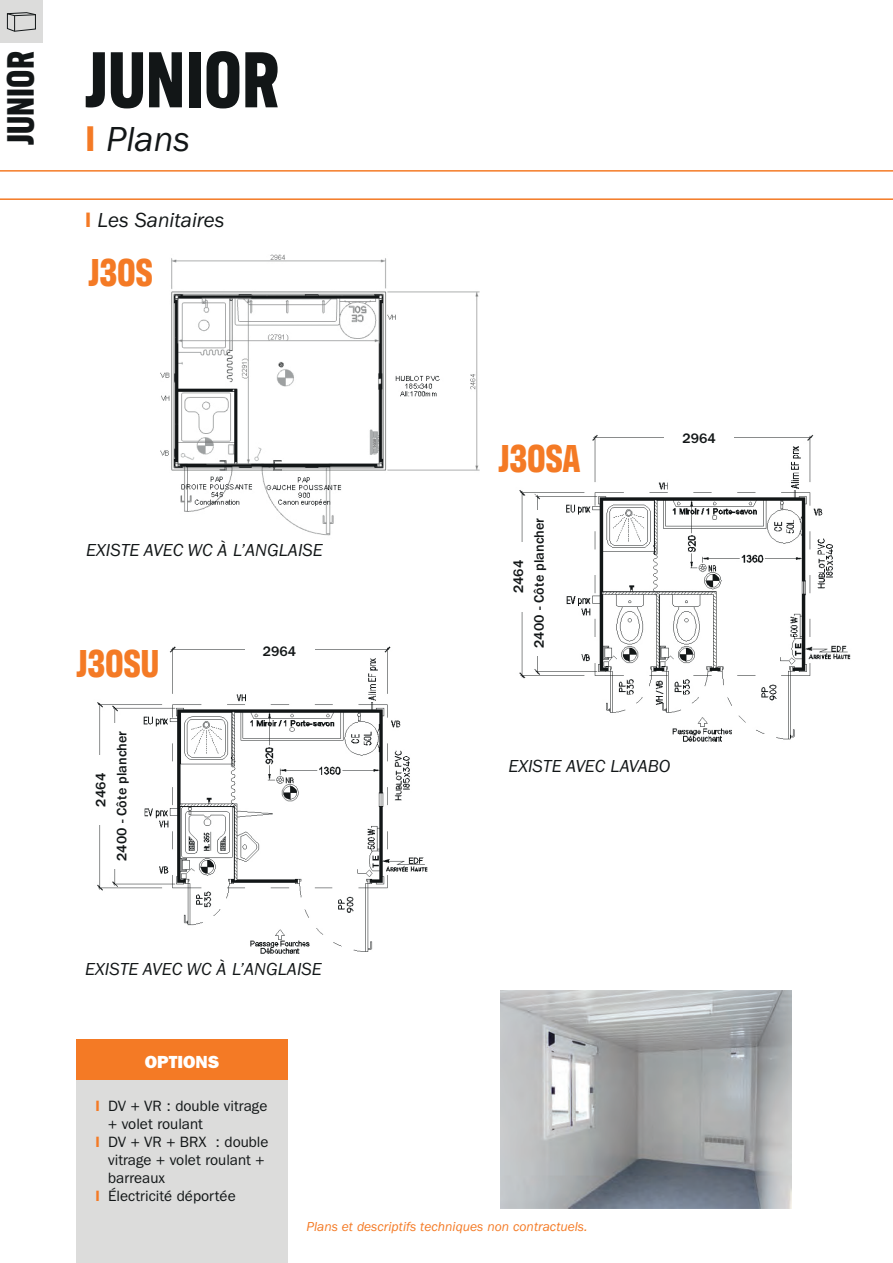
<style>
.page{position:relative;width:893px;height:1263px;background:#fff}
.page>*{position:absolute;margin:0;border:0;box-sizing:border-box;transform-origin:0 0}
.t1{font:700 81px "Antarctican Headline";color:#121617}
.t2{font:700 39.75px "Antarctican Headline";color:#f47a25}
.t3{font:700 39px "Antarctican Headline";color:#121617}
.t4{font:italic 36px "Franklin Gothic";color:#121617}
.t5{font:italic 21px "Franklin Gothic";color:#121617}
.t6{font:italic 18px "Franklin Gothic";color:#121617}
.t7{font:800 17.55px "Franklin Gothic";color:#fff}
.t8{font:15px/18px "Franklin Gothic";color:#121617}
.t9{font:500 14.25px "Franklin Gothic";color:#121617}
.t10{font:italic 13.5px "Franklin Gothic";color:#f47a25}
.t11{font:600 6px "Franklin Gothic";color:#121617}
.s1{font-weight:600;font-style:normal;color:#f47a25}
.s2{font-weight:600;color:#f47a25}
</style>
<div class="page">
<img style="left:160px;top:254px;width:320px;height:282px">
<img style="left:500px;top:990px;width:291px;height:218px">
<div style="left:0;top:0;width:43px;height:43px;background:#dcdcdb"></div>
<svg style="left:0;top:170px;width:893px;height:30px"></svg>
<div style="left:77px;top:1039px;width:211px;height:41px;background:#f47a25"></div>
<div style="left:77px;top:1080px;width:211px;height:183px;background:#dcdcdb"></div>
<svg style="left:7px;top:12px;width:29px;height:20px"></svg>
<img style="left:97px;top:646px;width:331px;height:308px">
<img style="left:519px;top:434px;width:332px;height:308px">
<div style="left:664px;top:428px;width:70px;height:20px;background:#fff"></div>
<div style="left:508px;top:542px;width:20px;height:69px;background:#fff"></div>
<div style="left:528px;top:510px;width:21px;height:145px;background:#fff"></div>
<div style="left:245px;top:641px;width:69px;height:20px;background:#fff"></div>
<div style="left:90px;top:755px;width:20px;height:69px;background:#fff"></div>
<div style="left:110px;top:723px;width:22px;height:145px;background:#fff"></div>
<p class="t3" style="left:-8px;top:145px;width:95px;rotate:-90deg">JUNIOR</p>
<p class="t1" style="left:85px;top:21px;width:196px">JUNIOR</p>
<p class="t11" style="left:1px;top:73px;width:30px">N FRANCE</p>
<p class="t4" style="left:85px;top:119px;width:107px"><span class="s1">I</span> Plans</p>
<p class="t5" style="left:85px;top:208px;width:141px"><span class="s1">I</span> Les Sanitaires</p>
<p class="t2" style="left:89px;top:244px;width:66px">J30S</p>
<p class="t6" style="left:86px;top:540px;width:238px">EXISTE AVEC WC À L’ANGLAISE</p>
<p class="t2" style="left:77px;top:634px;width:84px">J30SU</p>
<p class="t9" style="left:93px;top:806px;width:35px;rotate:-90deg">2464</p>
<p class="t9" style="left:114px;top:861px;width:131px;rotate:-90deg">2400 - Côte plancher</p>
<p class="t9" style="left:263px;top:644px;width:35px">2964</p>
<p class="t2" style="left:499px;top:429px;width:83px">J30SA</p>
<p class="t9" style="left:510px;top:593px;width:35px;rotate:-90deg">2464</p>
<p class="t9" style="left:531px;top:648px;width:131px;rotate:-90deg">2400 - Côte plancher</p>
<p class="t9" style="left:682px;top:431px;width:35px">2964</p>
<p class="t6" style="left:508px;top:756px;width:164px">EXISTE AVEC LAVABO</p>
<p class="t6" style="left:85px;top:959px;width:238px">EXISTE AVEC WC À L’ANGLAISE</p>
<p class="t7" style="left:145px;top:1051px;width:76px">OPTIONS</p>
<p class="t8" style="left:108px;top:1097px;width:161px;text-indent:-13px"><span class="s2">I</span> DV + VR : double vitrage + volet roulant</p>
<p class="t8" style="left:108px;top:1133px;width:162px;text-indent:-13px"><span class="s2">I</span> DV + VR + BRX : double vitrage + volet roulant + barreaux</p>
<p class="t8" style="left:95px;top:1187px;width:142px"><span class="s2">I</span> Électricité déportée</p>
<p class="t10" style="left:307px;top:1218px;width:282px">Plans et descriptifs techniques non contractuels.</p>
</div>
